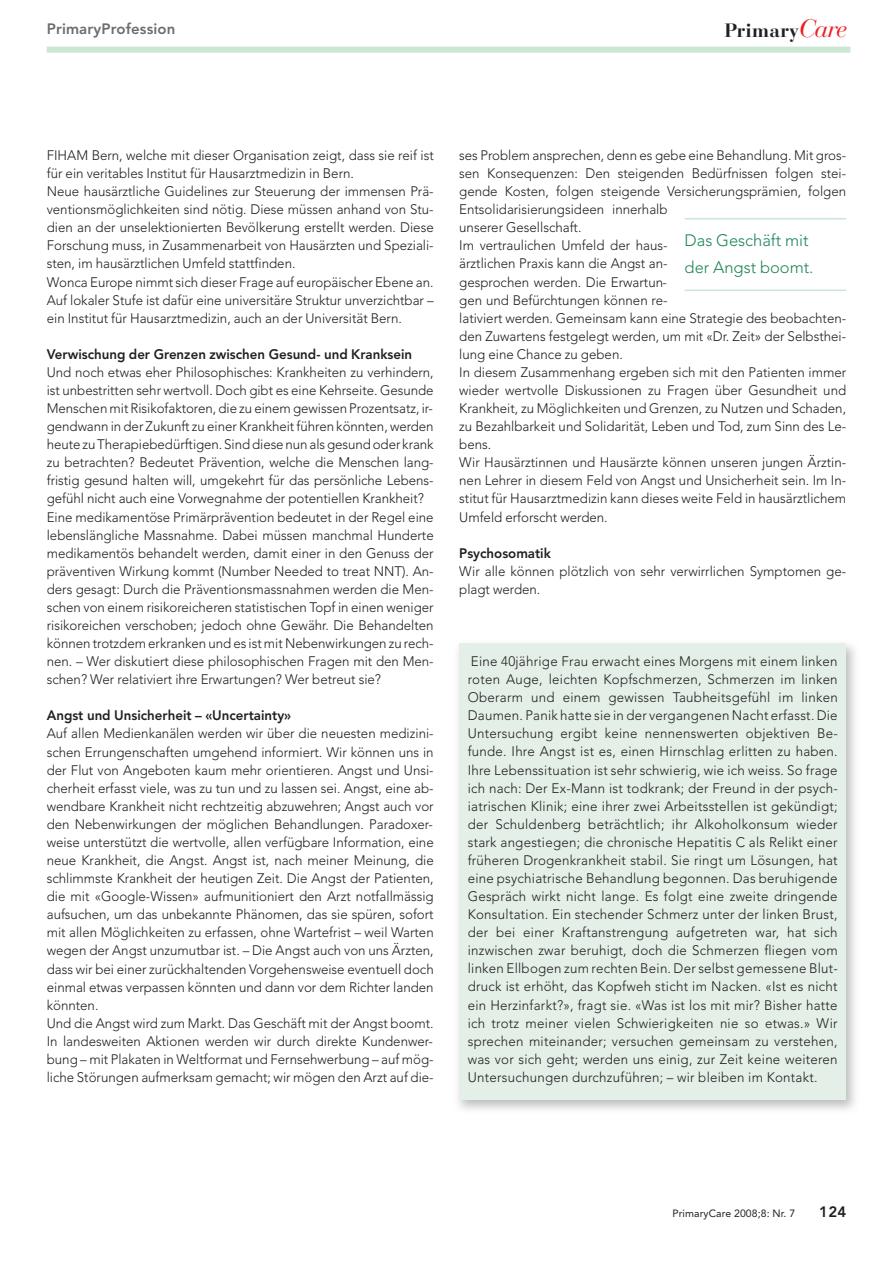
<style>
.page{position:relative;width:893px;height:1263px;background:#fff}
.page>*{position:absolute;margin:0;border:0;box-sizing:border-box;transform-origin:0 0}
.t1{font:700 19.2px "Bauer Bodoni";letter-spacing:.01em;color:#231f20}
.t2{font:300 16.5px/27.2px "Avenir";color:#208558}
.t3{font:800 15px "Avenir";letter-spacing:.01em;color:#6c6d70}
.t4{font:800 15px "Avenir";color:#231f20}
.t5{font:300 13.65px/18.1px "Avenir";color:#231f20}
.t6{font:800 13.65px "Avenir";color:#231f20}
.t7{font:10.5px "Avenir";letter-spacing:.01em;color:#231f20}
.s1{font-weight:400;font-style:italic;font-size:25.2px;color:#ee1d23}
</style>
<div class="page">
<div style="left:47px;top:47px;width:803px;height:6px;background:#cbe6d3"></div>
<div style="left:459px;top:643px;width:387px;height:457px;background:#e4efe8"></div>
<hr style="left:685px;top:218px;width:161px;height:1px;background:#cbe6d3">
<hr style="left:685px;top:290px;width:161px;height:1px;background:#cbe6d3">
<p class="t3" style="left:47px;top:23px;width:130px">PrimaryProfession</p>
<h1 class="t1" style="left:725px;top:19px;width:124px">Primary<span class="s1">Care</span></h1>
<p class="t5" style="left:47px;top:147px;width:389px">FIHAM Bern, welche mit dieser Organisation zeigt, dass sie reif ist für ein veritables Institut für Hausarztmedizin in Bern.<br>Neue hausärztliche Guidelines zur Steuerung der immensen Prä&shy;ventionsmöglichkeiten sind nötig. Diese müssen anhand von Stu&shy;dien an der unselektionierten Bevölkerung erstellt werden. Diese Forschung muss, in Zusammenarbeit von Hausärzten und Speziali&shy;sten, im hausärztlichen Umfeld stattfinden.<br>Wonca Europe nimmt sich dieser Frage auf europäischer Ebene an.<br>Auf lokaler Stufe ist dafür eine universitäre Struktur unverzichtbar – ein Institut für Hausarztmedizin, auch an der Universität Bern.</p>
<p class="t6" style="left:47px;top:349px;width:367px">Verwischung der Grenzen zwischen Gesund- und Kranksein</p>
<p class="t5" style="left:47px;top:364px;width:388px">Und noch etwas eher Philosophisches: Krankheiten zu verhindern, ist unbestritten sehr wertvoll. Doch gibt es eine Kehrseite. Gesunde Menschen mit Risikofaktoren, die zu einem gewissen Prozentsatz, ir&shy;gendwann in der Zukunft zu einer Krankheit führen könnten, werden heute zu Therapiebedürftigen. Sind diese nun als gesund oder krank zu betrachten? Bedeutet Prävention, welche die Menschen lang&shy;fristig gesund halten will, umgekehrt für das persönliche Lebens - gefühl nicht auch eine Vorwegnahme der potentiellen Krankheit?<br>Eine medikamentöse Primärprävention bedeutet in der Regel eine lebenslängliche Massnahme. Dabei müssen manchmal Hunderte medikamentös behandelt werden, damit einer in den Genuss der präventiven Wirkung kommt (Number Needed to treat NNT). An&shy;ders gesagt: Durch die Präventionsmassnahmen werden die Men&shy;schen von einem risikoreicheren statistischen Topf in einen weniger risikoreichen verschoben; jedoch ohne Gewähr. Die Behandelten können trotzdem erkranken und es ist mit Nebenwirkungen zu rech&shy;nen. – Wer diskutiert diese philosophischen Fragen mit den Men&shy;schen? Wer relativiert ihre Erwartungen? Wer betreut sie?</p>
<p class="t6" style="left:47px;top:710px;width:246px">Angst und Unsicherheit – «Uncertainty»</p>
<p class="t5" style="left:47px;top:726px;width:388px">Auf allen Medienkanälen werden wir über die neuesten medizini&shy;schen Errungenschaften umgehend informiert. Wir können uns in der Flut von Angeboten kaum mehr orientieren. Angst und Unsi&shy;cherheit erfasst viele, was zu tun und zu lassen sei. Angst, eine ab&shy;wendbare Krankheit nicht rechtzeitig abzuwehren; Angst auch vor den Nebenwirkungen der möglichen Behandlungen. Paradoxer&shy;weise unterstützt die wertvolle, allen verfügbare Information, eine neue Krankheit, die Angst. Angst ist, nach meiner Meinung, die schlimmste Krankheit der heutigen Zeit. Die Angst der Patienten, die mit «Google-Wissen» aufmunitioniert den Arzt notfallmässig aufsuchen, um das unbekannte Phänomen, das sie spüren, sofort mit allen Möglichkeiten zu erfassen, ohne Wartefrist – weil Warten wegen der Angst unzumutbar ist. – Die Angst auch von uns Ärzten, dass wir bei einer zurückhaltenden Vorgehensweise eventuell doch einmal etwas verpassen könnten und dann vor dem Richter landen könnten.<br>Und die Angst wird zum Markt. Das Geschäft mit der Angst boomt.<br>In landesweiten Aktionen werden wir durch direkte Kundenwer&shy;bung – mit Plakaten in Weltformat und Fernsehwerbung – auf mög&shy;liche Störungen aufmerksam gemacht; wir mögen den Arzt auf die-</p>
<p class="t5" style="left:459px;top:147px;width:388px">ses Problem ansprechen, denn es gebe eine Behandlung. Mit gros&shy;sen Konsequenzen: Den steigenden Bedürfnissen folgen stei&shy;gende Kosten, folgen steigende Versicherungsprämien, folgen Entsolidarisierungsideen innerhalb<br>unserer Gesellschaft.<br>Im vertraulichen Umfeld der haus-<br>ärztlichen Praxis kann die Angst an-<br>gesprochen werden. Die Erwartun-<br>gen und Befürchtungen können re-<br>lativiert werden. Gemeinsam kann eine Strategie des beobachten&shy;den Zuwartens festgelegt werden, um mit «Dr. Zeit» der Selbsthei&shy;lung eine Chance zu geben.<br>In diesem Zusammenhang ergeben sich mit den Patienten immer wieder wertvolle Diskussionen zu Fragen über Gesundheit und Krankheit, zu Möglichkeiten und Grenzen, zu Nutzen und Schaden, zu Bezahlbarkeit und Solidarität, Leben und Tod, zum Sinn des Le&shy;bens.<br>Wir Hausärztinnen und Hausärzte können unseren jungen Ärztin&shy;nen Lehrer in diesem Feld von Angst und Unsicherheit sein. Im In&shy;stitut für Hausarztmedizin kann dieses weite Feld in hausärztlichem Umfeld erforscht werden.</p>
<p class="t6" style="left:459px;top:547px;width:93px">Psychosomatik</p>
<p class="t5" style="left:459px;top:563px;width:388px">Wir alle können plötzlich von sehr verwirrlichen Symptomen ge&shy;plagt werden.</p>
<p class="t2" style="left:685px;top:228px;width:130px">Das Geschäft mit der Angst boomt.</p>
<p class="t5" style="left:468px;top:653px;width:372px;text-align:justify">Eine 40jährige Frau erwacht eines Morgens mit einem linken roten Auge, leichten Kopfschmerzen, Schmerzen im linken Oberarm und einem gewissen Taubheitsgefühl im linken Daumen. Panik hatte sie in der vergangenen Nacht erfasst. Die Untersuchung ergibt keine nennenswerten objektiven Be&shy;funde. Ihre Angst ist es, einen Hirnschlag erlitten zu haben.<br>Ihre Lebenssituation ist sehr schwierig, wie ich weiss. So frage ich nach: Der Ex-Mann ist todkrank; der Freund in der psych&shy;iatrischen Klinik; eine ihrer zwei Arbeitsstellen ist gekündigt; der Schuldenberg beträchtlich; ihr Alkoholkonsum wieder stark angestiegen; die chronische Hepatitis C als Relikt einer früheren Drogenkrankheit stabil. Sie ringt um Lösungen, hat eine psychiatrische Behandlung begonnen. Das beruhigende Gespräch wirkt nicht lange. Es folgt eine zweite dringende Konsultation. Ein stechender Schmerz unter der linken Brust, der bei einer Kraftanstrengung aufgetreten war, hat sich inzwischen zwar beruhigt, doch die Schmerzen fliegen vom linken Ellbogen zum rechten Bein. Der selbst gemessene Blut&shy;druck ist erhöht, das Kopfweh sticht im Nacken. «Ist es nicht ein Herzinfarkt?», fragt sie. «Was ist los mit mir? Bisher hatte ich trotz meiner vielen Schwierigkeiten nie so etwas.» Wir sprechen miteinander; versuchen gemeinsam zu ver stehen, was vor sich geht; werden uns einig, zur Zeit keine weiteren Untersuchungen durchzuführen; – wir bleiben im Kontakt.</p>
<p class="t7" style="left:672px;top:1209px;width:124px">PrimaryCare 2008;8: Nr. 7</p>
<p class="t4" style="left:819px;top:1206px;width:28px">124</p>
</div>
